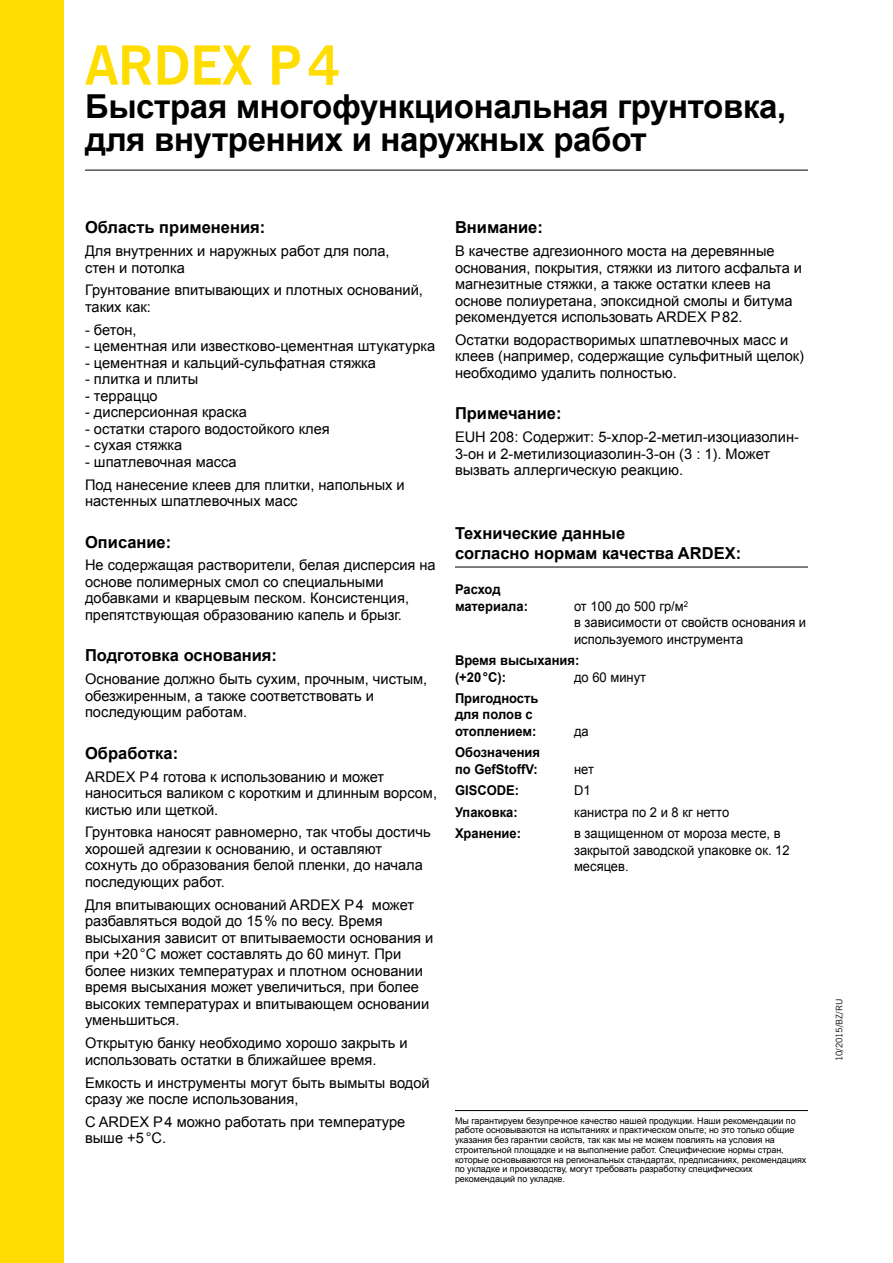
<style>
.page{position:relative;width:893px;height:1263px;background:#fff}
.page>*{position:absolute;margin:0;border:0;box-sizing:border-box;transform-origin:0 0}
.t1{font:700 54px "News Gothic BT";letter-spacing:-.01em;color:#fd0}
.t2{font:700 33px/33px "Arial";letter-spacing:-.01em;color:#000}
.t3{font:700 16.5px/19.5px "Arial";color:#000}
.t4{font:14.7px/16.5px "Arial";color:#000}
.t5{font:13.5px/16.5px "Arial";color:#000;scale:.96 1}
.t6{font:700 13.5px/16.5px "Arial";color:#000;scale:.96 1}
.t7{font:9px/9.8px "Arial";letter-spacing:-.005em;color:#000}
.t8{font:9px "News Gothic BT";letter-spacing:-.03em;color:#000}
</style>
<div class="page">
<div style="left:0;top:0;width:64px;height:1263px;background:#fd0"></div>
<hr style="left:85px;top:170px;width:723px;height:1px;background:#000">
<hr style="left:455px;top:567px;width:353px;height:1px;background:#000">
<hr style="left:455px;top:1110px;width:353px;height:1px;background:#000">
<h1 class="t1" style="left:85px;top:33px;width:257px">ARDEX P4</h1>
<h2 class="t2" style="left:85px;top:91px;width:703px">Быстрая многофункциональная грунтовка, для внутренних и наружных работ</h2>
<p class="t3" style="left:85px;top:218px;width:182px">Область применения:</p>
<p class="t4" style="left:85px;top:243px;width:306px">Для внутренних и наружных работ для пола, стен и потолка</p>
<p class="t4" style="left:85px;top:282px;width:339px">Грунтование впитывающих и плотных оснований, таких как:</p>
<p class="t4" style="left:85px;top:321px;width:53px">- бетон,</p>
<p class="t4" style="left:85px;top:338px;width:352px">- цементная или известково-цементная штукатурка</p>
<p class="t4" style="left:85px;top:354px;width:293px">- цементная и кальций-сульфатная стяжка</p>
<p class="t4" style="left:85px;top:371px;width:115px">- плитка и плиты</p>
<p class="t4" style="left:85px;top:387px;width:74px">- терраццо</p>
<p class="t4" style="left:85px;top:404px;width:163px">- дисперсионная краска</p>
<p class="t4" style="left:85px;top:420px;width:246px">- остатки старого водостойкого клея</p>
<p class="t4" style="left:85px;top:437px;width:99px">- сухая стяжка</p>
<p class="t4" style="left:85px;top:450px;width:321px;line-height:22.8px">- шпатлевочная масса<br>Под нанесение клеев для плитки, напольных и</p>
<p class="t4" style="left:85px;top:493px;width:214px">настенных шпатлевочных масс</p>
<p class="t3" style="left:85px;top:532px;width:88px">Описание:</p>
<p class="t4" style="left:85px;top:557px;width:352px">Не содержащая растворители, белая дисперсия на основе полимерных смол со специальными добавками и кварцевым песком. Консистенция, препятствующая образованию капель и брызг.</p>
<p class="t3" style="left:85px;top:646px;width:194px">Подготовка основания:</p>
<p class="t4" style="left:85px;top:671px;width:344px">Основание должно быть сухим, прочным, чистым, обезжиренным, а также соответствовать и последующим работам.</p>
<p class="t3" style="left:85px;top:744px;width:95px">Обработка:</p>
<p class="t4" style="left:85px;top:768px;width:354px">ARDEX P4 готова к использованию и может наноситься валиком с коротким и длинным ворсом, кистью или щеткой.</p>
<p class="t4" style="left:85px;top:824px;width:347px">Грунтовка наносят равномерно, так чтобы достичь хорошей адгезии к основанию, и оставляют сохнуть до образования белой пленки, до начала последующих работ.</p>
<p class="t4" style="left:85px;top:896px;width:350px">Для впитывающих оснований ARDEX P4 может разбавляться водой до 15% по весу. Время высыхания зависит от впитываемости основания и при +20°C может составлять до 60 минут. При более низких температурах и плотном основании время высыхания может увеличиться, при более высоких температурах и впитывающем основании уменьшиться.</p>
<p class="t4" style="left:85px;top:1035px;width:324px">Открытую банку необходимо хорошо закрыть и использовать остатки в ближайшее время.</p>
<p class="t4" style="left:85px;top:1074px;width:346px">Емкость и инструменты могут быть вымыты водой сразу же после использования,</p>
<p class="t4" style="left:85px;top:1114px;width:322px">С ARDEX P4 можно работать при температуре выше +5°C.</p>
<p class="t3" style="left:455px;top:218px;width:89px">Внимание:</p>
<p class="t4" style="left:455px;top:243px;width:349px">В качестве адгезионного моста на деревянные основания, покрытия, стяжки из литого асфальта и магнезитные стяжки, а также остатки клеев на основе полиуретана, эпоксидной смолы и битума рекомендуется использовать ARDEX P82.</p>
<p class="t4" style="left:455px;top:332px;width:351px">Остатки водорастворимых шпатлевочных масс и клеев (например, содержащие сульфитный щелок) необходимо удалить полностью.</p>
<p class="t3" style="left:455px;top:404px;width:108px">Примечание:</p>
<p class="t4" style="left:455px;top:429px;width:345px">EUH 208: Содержит: 5-хлор-2-метил-изоциазолин-<br>3-он и 2-метилизоциазолин-3-он (3 : 1). Может вызвать аллергическую реакцию.</p>
<p class="t3" style="left:455px;top:524px;width:288px">Технические данные<br>согласно нормам качества ARDEX:</p>
<p class="t6" style="left:455px;top:582px;width:78px">Расход материала:</p>
<p class="t5" style="left:574px;top:598px;width:243px">от 100 до 500 гр/м<sup>2<br></sup>в зависимости от свойств основания и используемого инструмента</p>
<p class="t6" style="left:455px;top:652px;width:131px">Время высыхания: (+20°C):</p>
<p class="t5" style="left:574px;top:669px;width:77px">до 60 минут</p>
<p class="t6" style="left:455px;top:690px;width:88px">Пригодность для полов с отоплением:</p>
<p class="t6" style="left:455px;top:745px;width:90px">Обозначения по GefStoffV:</p>
<p class="t5" style="left:574px;top:723px;width:17px">да</p>
<p class="t5" style="left:574px;top:761px;width:22px">нет</p>
<p class="t6" style="left:455px;top:783px;width:68px">GISCODE:</p>
<p class="t5" style="left:574px;top:782px;width:19px">D1</p>
<p class="t6" style="left:455px;top:804px;width:67px">Упаковка:</p>
<p class="t5" style="left:574px;top:804px;width:163px">канистра по 2 и 8 кг нетто</p>
<p class="t6" style="left:455px;top:825px;width:70px">Хранение:</p>
<p class="t5" style="left:574px;top:825px;width:226px">в защищенном от мороза месте, в закрытой заводской упаковке ок. 12 месяцев.</p>
<p class="t7" style="left:455px;top:1116px;width:353px">Мы гарантируем безупречное качество нашей продукции. Наши рекомендации по работе основываются на испытаниях и практическом опыте; но это только общие указания без гарантии свойств, так как мы не можем повлиять на условия на строительной площадке и на выполнение работ. Специфические нормы стран, которые основываются на региональных стандартах, предписаниях, рекомендациях по укладке и производству, могут требовать разработку специфических рекомендаций по укладке.</p>
<p class="t8" style="left:834px;top:1061px;width:64px;rotate:-90deg">10/2015/BZ/RU</p>
</div>
